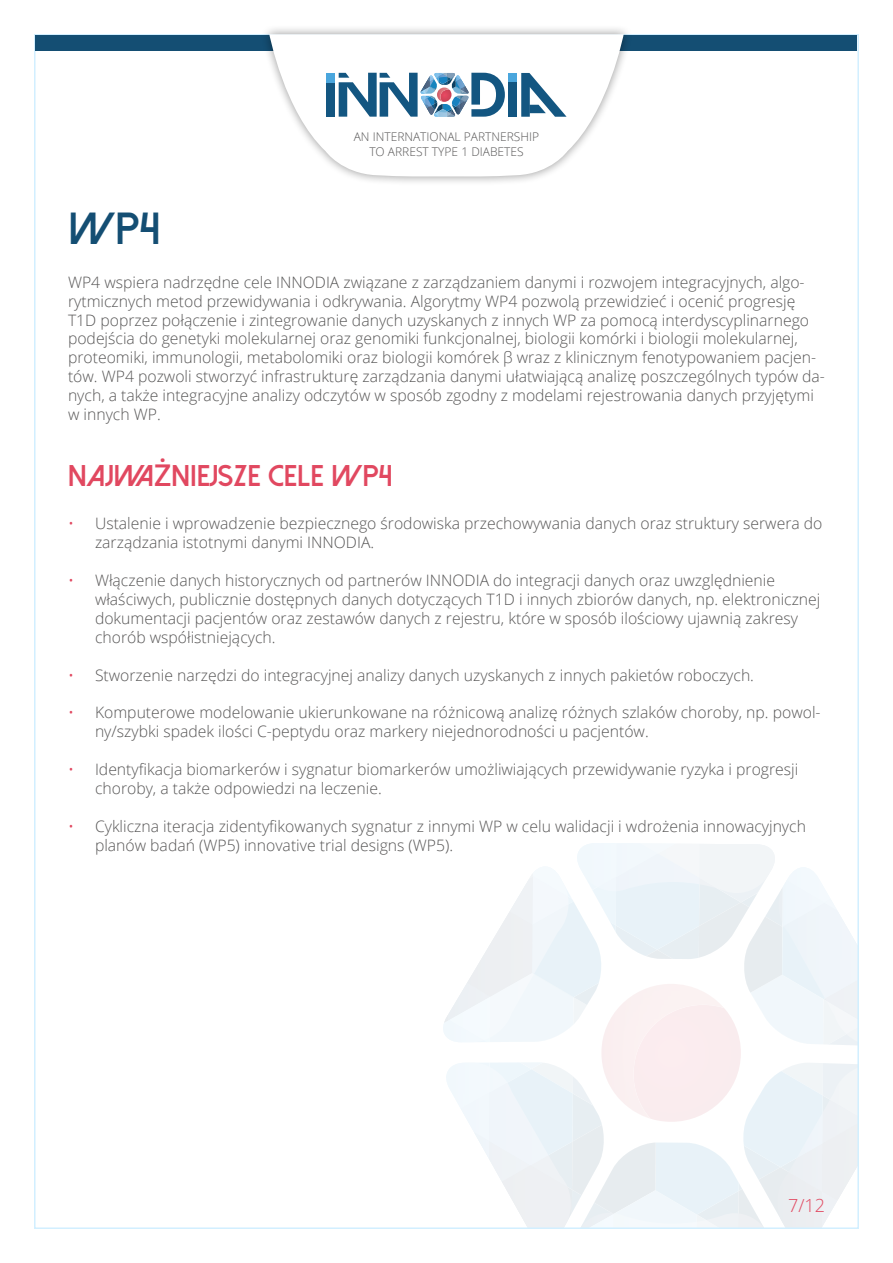
<style>
.page{position:relative;width:893px;height:1263px;background:#fff}
.page>*{position:absolute;margin:0;border:0;box-sizing:border-box;transform-origin:0 0}
.t1{font:800 45px "Dolce Vita";color:#144e73}
.t2{font:800 30px "Dolce Vita";color:#e14860}
.t3{font:300 18px "Open Sans";color:#e14860}
.t4{font:300 15.75px/18.9px "Open Sans";color:#575656}
.t5{font:300 12px/14.4px "Open Sans";color:#575656;text-align:center}
.s1{font-family:"Open Sans";font-weight:600}
.s2{color:#e14860}
</style>
<div class="page">
<svg style="left:443px;top:843px;width:413px;height:383px"></svg>
<img style="left:601px;top:984px;width:123px;height:135px">
<div style="left:36px;top:35px;width:821px;height:16px;background:#144e73"></div>
<div style="left:260px;top:25px;width:372px;height:161px;background:#000;opacity:.4"></div>
<svg style="left:269px;top:34px;width:355px;height:143px"></svg>
<div style="left:326px;top:82px;width:9px;height:35px;background:#135681"></div>
<div style="left:326px;top:73px;width:9px;height:9px;background:#4aa6dd"></div>
<div style="left:509px;top:73px;width:8px;height:9px;background:#4aa6dd"></div>
<div style="left:509px;top:82px;width:8px;height:35px;background:#135681"></div>
<svg style="left:521px;top:73px;width:46px;height:44px"></svg>
<svg style="left:339px;top:73px;width:166px;height:44px"></svg>
<h1 class="t1" style="left:68px;top:205px;width:94px">WP4</h1>
<p class="t5" style="left:354px;top:130px;width:187px">AN INTERNATIONAL PARTNERSHIP<br>TO ARREST TYPE 1 DIABETES</p>
<p class="t4" style="left:68px;top:272px;width:758px">WP4 wspiera nadrzędne cele INNODIA związane z zarządzaniem danymi i rozwojem integracyjnych, algo&shy;rytmicznych metod przewidywania i odkrywania. Algorytmy WP4 pozwolą przewidzieć i ocenić progresję T1D poprzez połączenie i zintegrowanie danych uzyskanych z innych WP za pomocą interdyscyplinarnego podejścia do genetyki molekularnej oraz genomiki funkcjonalnej, biologii komórki i biologii molekularnej, proteomiki, immunologii, metabolomiki oraz biologii komórek β wraz z klinicznym fenotypowaniem pacjen&shy;tów. WP4 pozwoli stworzyć infrastrukturę zarządzania danymi ułatwiającą analizę poszczególnych typów da&shy;nych, a także integracyjne analizy odczytów w sposób zgodny z modelami rejestrowania danych przyjętymi w innych WP.</p>
<h2 class="t2" style="left:68px;top:460px;width:326px">NAJWA<span class="s1">Ż</span>NIEJSZE CELE WP4</h2>
<p class="t4" style="left:95px;top:514px;width:729px;text-indent:-27px"><span class="s2">•</span> Ustalenie i wprowadzenie bezpiecznego środowiska przechowywania danych oraz struktury serwera do zarządzania istotnymi danymi INNODIA.</p>
<p class="t4" style="left:95px;top:571px;width:727px;text-indent:-27px"><span class="s2">•</span> Włączenie danych historycznych od partnerów INNODIA do integracji danych oraz uwzględnienie właściwych, publicznie dostępnych danych dotyczących T1D i innych zbiorów danych, np. elektronicznej dokumentacji pacjentów oraz zestawów danych z rejestru, które w sposób ilościowy ujawnią zakresy chorób współistniejących.</p>
<p class="t4" style="left:68px;top:665px;width:687px"><span class="s2">•</span> Stworzenie narzędzi do integracyjnej analizy danych uzyskanych z innych pakietów roboczych.</p>
<p class="t4" style="left:95px;top:703px;width:727px;text-indent:-27px"><span class="s2">•</span> Komputerowe modelowanie ukierunkowane na różnicową analizę różnych szlaków choroby, np. powol&shy;ny/szybki spadek ilości C-peptydu oraz markery niejednorodności u pacjentów.</p>
<p class="t4" style="left:95px;top:760px;width:705px;text-indent:-27px"><span class="s2">•</span> Identyfikacja biomarkerów i sygnatur biomarkerów umożliwiających przewidywanie ryzyka i progresji choroby, a także odpowiedzi na leczenie.</p>
<p class="t4" style="left:95px;top:816px;width:712px;text-indent:-27px"><span class="s2">•</span> Cykliczna iteracja zidentyfikowanych sygnatur z innymi WP w celu walidacji i wdrożenia innowacyjnych planów badań (WP5) innovative trial designs (WP5).</p>
<p class="t3" style="left:788px;top:1193px;width:38px">7/12</p>
</div>
